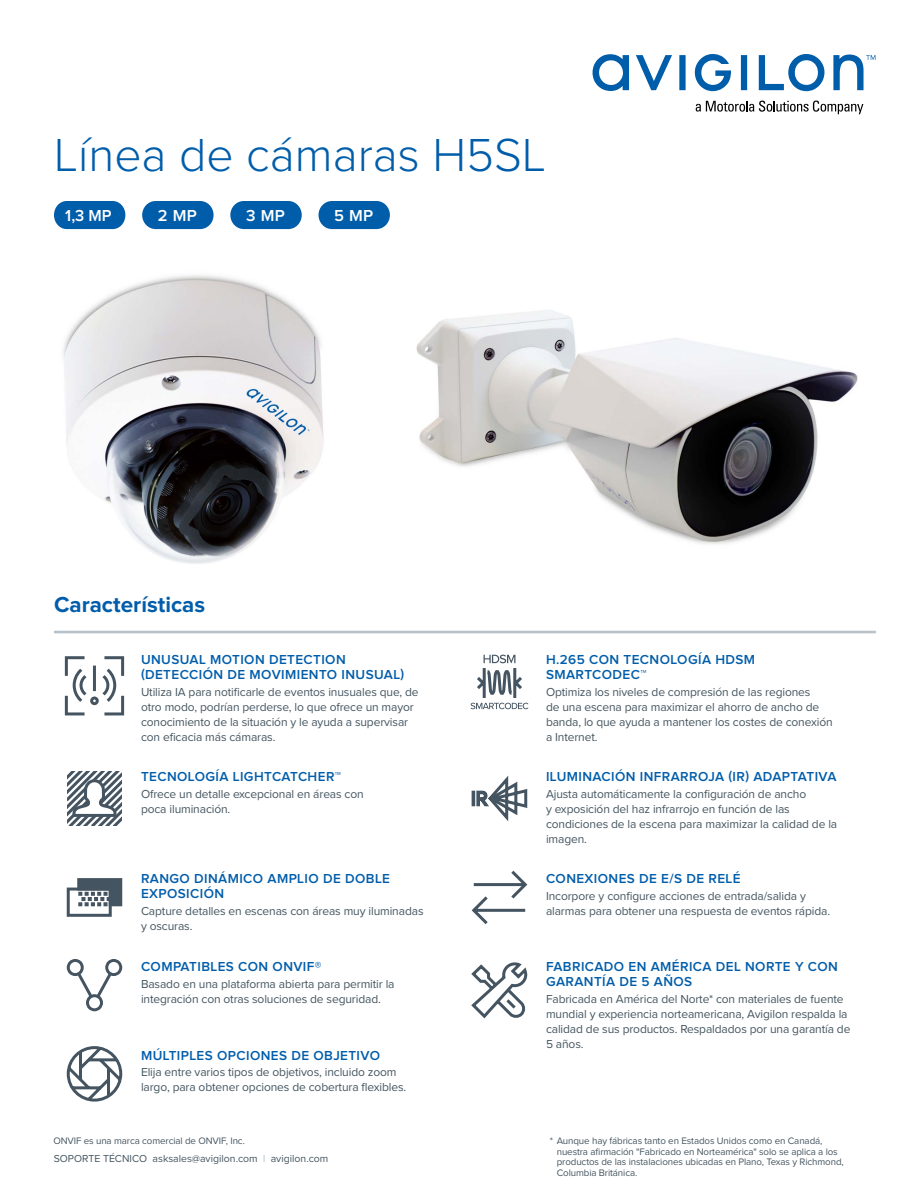
<style>
.page{position:relative;width:918px;height:1188px;background:#fff}
.page>*{position:absolute;margin:0;border:0;box-sizing:border-box;transform-origin:0 0}
.t1{font:300 48px "Proxima Nova";color:#005daa}
.t2{font:700 22.5px "Proxima Nova";color:#005daa}
.t3{font:600 16.5px "Proxima Nova";letter-spacing:.02em;color:#fff}
.t4{font:600 13.5px/15px "Proxima Nova";letter-spacing:.03em;color:#005daa}
.t5{font:12px/15px "Proxima Nova";letter-spacing:-.01em;color:#455560}
.t6{font:10.5px "Proxima Nova";color:#455560}
.t7{font:9.75px/10.5px "Proxima Nova";letter-spacing:-.01em;color:#455560}
.s1{color:#a2aaaf}
</style>
<div class="page">
<svg style="left:593px;top:54px;width:282px;height:37px"></svg>
<svg style="left:696px;top:101px;width:167px;height:13px"></svg>
<img style="left:416px;top:310px;width:442px;height:235px">
<div style="left:54px;top:201px;width:71px;height:28px;background:#005daa;border-radius:13px"></div>
<div style="left:142px;top:201px;width:72px;height:28px;background:#005daa;border-radius:14px"></div>
<div style="left:230px;top:201px;width:72px;height:28px;background:#005daa;border-radius:14px"></div>
<div style="left:319px;top:201px;width:71px;height:28px;background:#005daa;border-radius:14px"></div>
<img style="left:63px;top:275px;width:261px;height:289px">
<hr style="left:54px;top:631px;width:81px;height:2px;background:#b7c2cb">
<hr style="left:135px;top:631px;width:324px;height:2px;background:#b7c2cb">
<hr style="left:459px;top:631px;width:81px;height:2px;background:#b7c2cb">
<hr style="left:540px;top:631px;width:336px;height:2px;background:#b7c2cb">
<svg style="left:64px;top:656px;width:61px;height:60px"></svg>
<svg style="left:470px;top:654px;width:59px;height:56px"></svg>
<svg style="left:67px;top:771px;width:55px;height:55px"></svg>
<svg style="left:471px;top:775px;width:57px;height:46px"></svg>
<svg style="left:66px;top:878px;width:57px;height:39px"></svg>
<svg style="left:471px;top:870px;width:57px;height:55px"></svg>
<svg style="left:66px;top:959px;width:57px;height:53px"></svg>
<svg style="left:471px;top:962px;width:57px;height:57px"></svg>
<svg style="left:66px;top:1046px;width:57px;height:56px"></svg>
<h1 class="t1" style="left:54px;top:127px;width:494px">Línea de cámaras H5SL</h1>
<h3 class="t3" style="left:65px;top:206px;width:48px">1,3 MP</h3>
<h3 class="t3" style="left:158px;top:206px;width:40px">2 MP</h3>
<h3 class="t3" style="left:246px;top:206px;width:40px">3 MP</h3>
<h3 class="t3" style="left:334px;top:206px;width:40px">5 MP</h3>
<h2 class="t2" style="left:54px;top:591px;width:153px">Características</h2>
<p class="t4" style="left:141px;top:653px;width:265px">UNUSUAL MOTION DETECTION (DETECCIÓN DE MOVIMIENTO INUSUAL)</p>
<p class="t5" style="left:141px;top:685px;width:279px">Utiliza IA para notificarle de eventos inusuales que, de otro modo, podrían perderse, lo que ofrece un mayor conocimiento de la situación y le ayuda a supervisar con eficacia más cámaras.</p>
<p class="t4" style="left:141px;top:770px;width:201px">TECNOLOGÍA LIGHTCATCHER™</p>
<p class="t5" style="left:141px;top:787px;width:224px">Ofrece un detalle excepcional en áreas con poca iluminación.</p>
<p class="t4" style="left:141px;top:872px;width:251px">RANGO DINÁMICO AMPLIO DE DOBLE<br>EXPOSICIÓN</p>
<p class="t5" style="left:141px;top:904px;width:284px">Capture detalles en escenas con áreas muy iluminadas y oscuras.</p>
<p class="t4" style="left:141px;top:960px;width:182px">COMPATIBLES CON ONVIF®</p>
<p class="t5" style="left:141px;top:977px;width:255px">Basado en una plataforma abierta para permitir la integración con otras soluciones de seguridad.</p>
<p class="t4" style="left:141px;top:1048px;width:241px">MÚLTIPLES OPCIONES DE OBJETIVO</p>
<p class="t5" style="left:141px;top:1065px;width:267px">Elija entre varios tipos de objetivos, incluido zoom largo, para obtener opciones de cobertura flexibles.</p>
<p class="t4" style="left:546px;top:653px;width:211px">H.265 CON TECNOLOGÍA HDSM<br>SMARTCODEC™</p>
<p class="t5" style="left:546px;top:685px;width:288px">Optimiza los niveles de compresión de las regiones<br>de una escena para maximizar el ahorro de ancho de banda, lo que ayuda a mantener los costes de conexión a Internet.</p>
<p class="t4" style="left:546px;top:770px;width:292px">ILUMINACIÓN INFRARROJA (IR) ADAPTATIVA</p>
<p class="t5" style="left:546px;top:787px;width:293px">Ajusta automáticamente la configuración de ancho<br>y exposición del haz infrarrojo en función de las condiciones de la escena para maximizar la calidad de la imagen.</p>
<p class="t4" style="left:546px;top:872px;width:196px">CONEXIONES DE E/S DE RELÉ</p>
<p class="t5" style="left:546px;top:889px;width:286px">Incorpore y configure acciones de entrada/salida y alarmas para obtener una respuesta de eventos rápida.</p>
<p class="t4" style="left:546px;top:960px;width:294px">FABRICADO EN AMÉRICA DEL NORTE Y CON<br>GARANTÍA DE 5 AÑOS</p>
<p class="t5" style="left:546px;top:992px;width:306px">Fabricada en América del Norte* con materiales de fuente mundial y experiencia norteamericana, Avigilon respalda la calidad de sus productos. Respaldados por una garantía de 5 años.</p>
<p class="t7" style="left:53px;top:1136px;width:193px">ONVIF es una marca comercial de ONVIF, Inc.</p>
<p class="t7" style="left:557px;top:1136px;width:289px;text-indent:-7px">* Aunque hay fábricas tanto en Estados Unidos como en Canadá, nuestra afirmación "Fabricado en Norteamérica" solo se aplica a los productos de las instalaciones ubicadas en Plano, Texas y Richmond, Columbia Británica.</p>
<p class="t6" style="left:54px;top:1152px;width:276px">SOPORTE TÉCNICO asksales@avigilon.com <span class="s1">|</span> avigilon.com</p>
</div>
